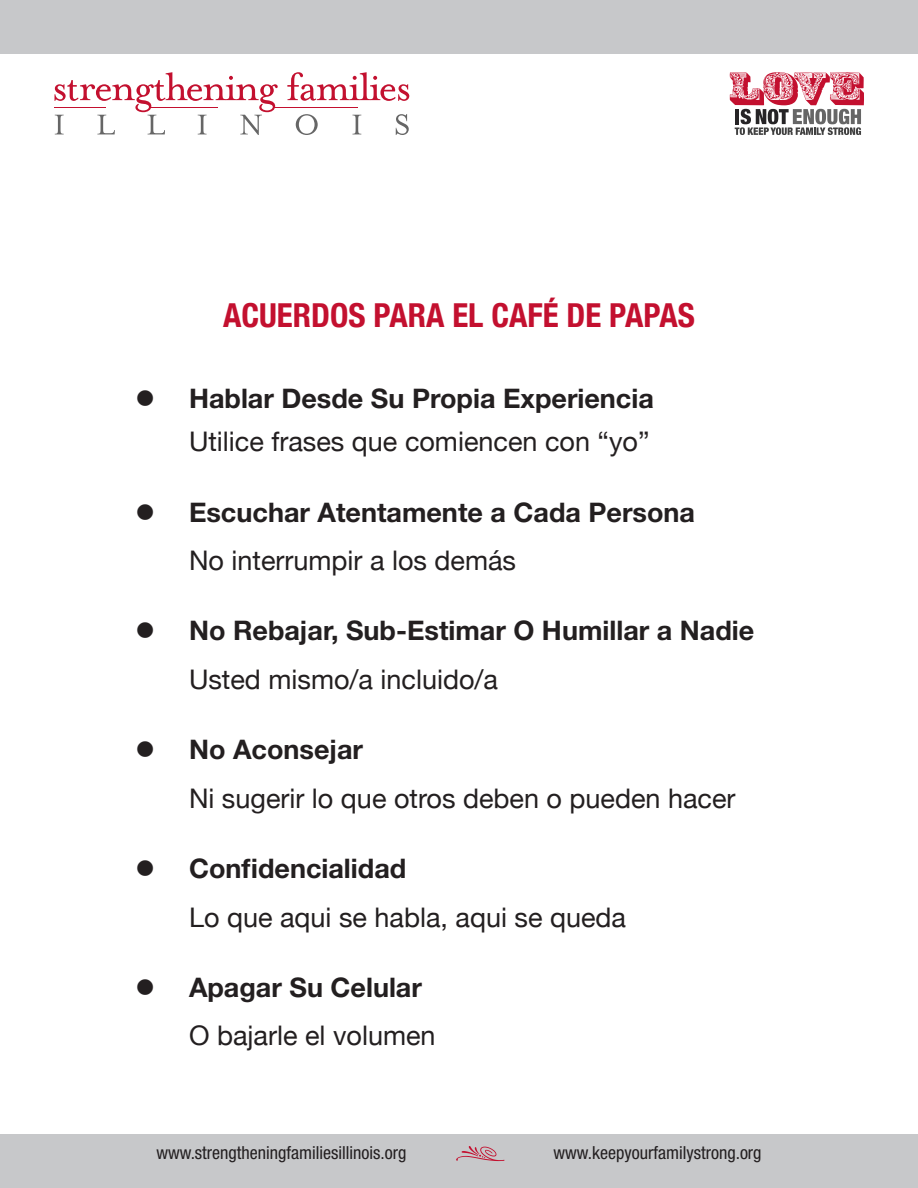
<style>
.page{position:relative;width:918px;height:1188px;background:#fff}
.page>*{position:absolute;margin:0;border:0;box-sizing:border-box;transform-origin:0 0}
.Heading_1{font:700 condensed 33px "Helvetica Neue";color:#c3102f}
.Heading_1-2{font:27px "Helvetica Neue";color:#231f20}
.Heading_1-3{font:700 27px "Helvetica Neue";color:#231f20}
.t1{font:condensed 18px "Helvetica Neue";color:#231f20}
</style>
<div class="page">
<div style="left:0;top:1134px;width:918px;height:54px;background:#c7c8ca"></div>
<div style="left:0;top:0;width:918px;height:54px;background:#c7c8ca"></div>
<svg style="left:456px;top:1146px;width:48px;height:15px"></svg>
<svg style="left:287px;top:72px;width:122px;height:29px"></svg>
<svg style="left:55px;top:72px;width:223px;height:63px"></svg>
<svg style="left:296px;top:114px;width:22px;height:21px"></svg>
<svg style="left:352px;top:115px;width:9px;height:19px"></svg>
<svg style="left:396px;top:114px;width:13px;height:21px"></svg>
<svg style="left:730px;top:72px;width:134px;height:63px"></svg>
<p class="Heading_1" style="left:223px;top:296px;width:473px">ACUERDOS PARA EL CAFÉ DE PAPAS</p>
<p class="Heading_1-3" style="left:135px;top:382px;width:520px">● Hablar Desde Su Propia Experiencia</p>
<p class="Heading_1-2" style="left:189px;top:426px;width:462px">Utilice frases que comiencen con “yo”</p>
<p class="Heading_1-3" style="left:135px;top:495px;width:562px">● Escuchar Atentamente a Cada Persona</p>
<p class="Heading_1-2" style="left:189px;top:545px;width:329px">No interrumpir a los demás</p>
<p class="Heading_1-3" style="left:135px;top:614px;width:621px">● No Rebajar, Sub-Estimar O Humillar a Nadie</p>
<p class="Heading_1-2" style="left:189px;top:663px;width:311px">Usted mismo/a incluido/a</p>
<p class="Heading_1-3" style="left:135px;top:733px;width:230px">● No Aconsejar</p>
<p class="Heading_1-2" style="left:189px;top:782px;width:548px">Ni sugerir lo que otros deben o pueden hacer</p>
<p class="Heading_1-3" style="left:135px;top:852px;width:273px">● Confidencialidad</p>
<p class="Heading_1-2" style="left:189px;top:901px;width:439px">Lo que aqui se habla, aqui se queda</p>
<p class="Heading_1-3" style="left:135px;top:970px;width:288px">● Apagar Su Celular</p>
<p class="Heading_1-2" style="left:189px;top:1020px;width:248px">O bajarle el volumen</p>
<p class="t1" style="left:156px;top:1142px;width:252px">www.strengtheningfamiliesillinois.org</p>
<p class="t1" style="left:553px;top:1142px;width:210px">www.keepyourfamilystrong.org</p>
</div>
